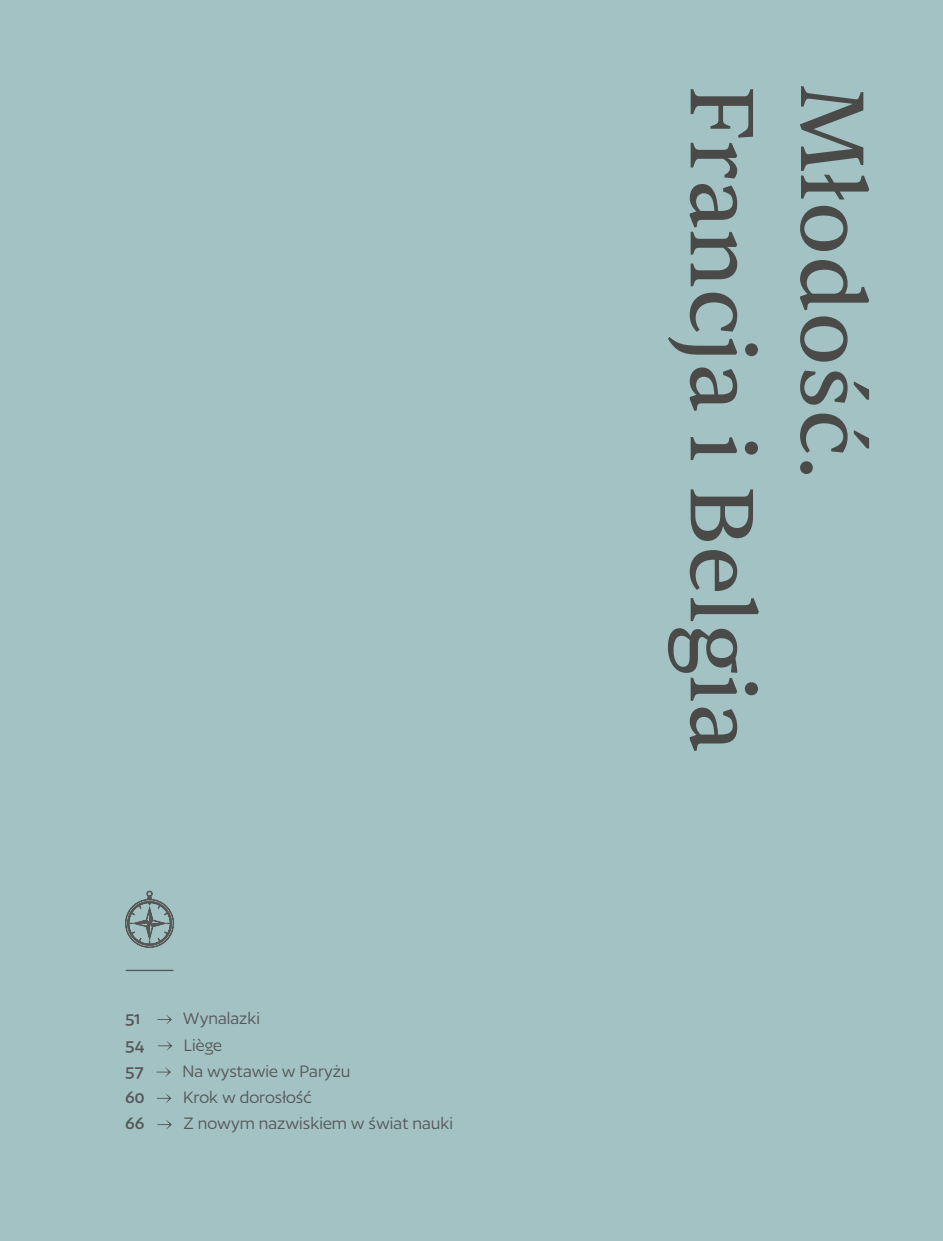
<style>
.page{position:relative;width:943px;height:1241px;background:#fff}
.page>*{position:absolute;margin:0;border:0;box-sizing:border-box;transform-origin:0 0}
.t1{font:91px "Sentient";color:#4a4a49}
.t2{font:19.25px "Author";color:#575756}
.t3{font:500 19.25px "Author";color:#575756}
</style>
<div class="page">
<div style="left:0;top:0;width:943px;height:1240px;background:#a2c2c3"></div>
<svg style="left:157px;top:1015px;width:15px;height:9px"></svg>
<svg style="left:158px;top:1041px;width:14px;height:9px"></svg>
<svg style="left:156px;top:1067px;width:15px;height:9px"></svg>
<svg style="left:157px;top:1094px;width:14px;height:8px"></svg>
<svg style="left:157px;top:1120px;width:15px;height:9px"></svg>
<svg style="left:125px;top:890px;width:49px;height:57px"></svg>
<hr style="left:126px;top:969px;width:47px;height:1px;background:#575756">
<p class="t3" style="left:125px;top:1008px;width:17px">51</p>
<p class="t2" style="left:183px;top:1008px;width:79px">Wynalazki</p>
<p class="t3" style="left:125px;top:1034px;width:21px">54</p>
<p class="t2" style="left:184px;top:1034px;width:40px">Liège</p>
<p class="t3" style="left:125px;top:1060px;width:20px">57</p>
<p class="t2" style="left:182px;top:1061px;width:169px">Na wystawie w Paryżu</p>
<p class="t3" style="left:125px;top:1087px;width:21px">60</p>
<p class="t2" style="left:183px;top:1087px;width:130px">Krok w dorosłość</p>
<p class="t3" style="left:125px;top:1113px;width:21px">66</p>
<p class="t2" style="left:183px;top:1113px;width:271px">Z nowym nazwiskiem w świat nauki</p>
<h1 class="t1" style="left:776px;top:84px;width:669px;rotate:90deg">Francja i Belgia</h1>
<h1 class="t1" style="left:887px;top:84px;width:396px;rotate:90deg">Młodość.</h1>
</div>
